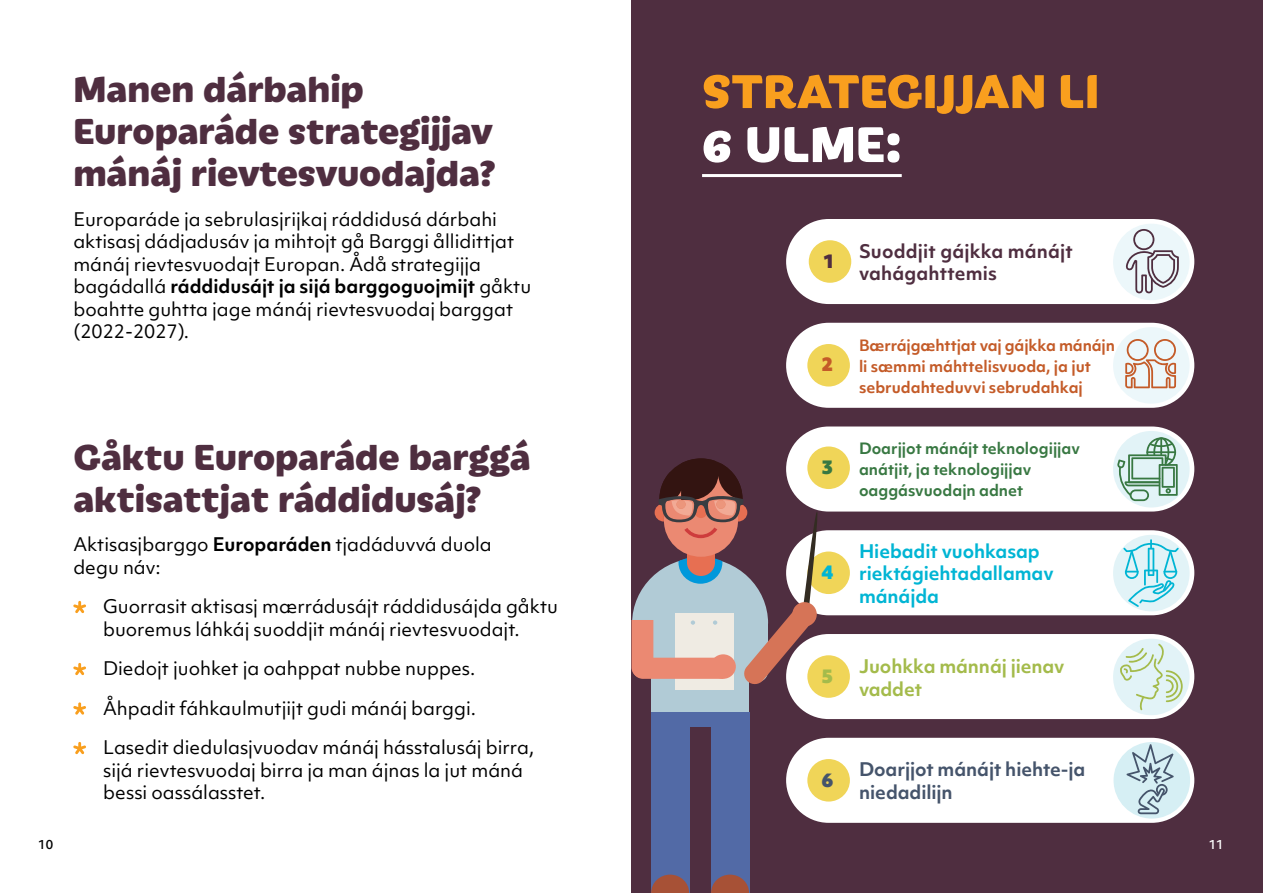
<style>
.page{position:relative;width:1263px;height:893px;background:#fff}
.page>*{position:absolute;margin:0;border:0;box-sizing:border-box;transform-origin:0 0}
.t1{font:800 54px "Iskra";color:#fff}
.t2{font:800 51px "Iskra";color:#f99f1e}
.t3{font:800 39px/42px "Iskra";color:#4f2e40}
.t4{font:18px/22.5px "Objektiv Mk 1";color:#000}
.t5{font:700 18px/22.5px "Objektiv Mk 1";letter-spacing:-.005em;color:#00b5d4}
.t6{font:700 18px/22.5px "Objektiv Mk 1";letter-spacing:-.005em;color:#45546b}
.t7{font:700 18px/22.5px "Objektiv Mk 1";letter-spacing:.01em;color:#4f2e40}
.t8{font:700 18px/22.5px "Objektiv Mk 1";letter-spacing:-.005em;color:#a4bb4b}
.t9{font:900 18px "Objektiv Mk 1";color:#4f2e40}
.t10{font:900 18px "Objektiv Mk 1";color:#c45b28}
.t11{font:900 18px "Objektiv Mk 1";color:#387842}
.t12{font:900 18px "Objektiv Mk 1";color:#00b5d4}
.t13{font:900 18px "Objektiv Mk 1";color:#a4bb4b}
.t14{font:900 18px "Objektiv Mk 1";color:#45546b}
.t15{font:700 15px/21px "Objektiv Mk 1";color:#c45b28}
.t16{font:700 15px/21px "Objektiv Mk 1";color:#387842}
.t17{font:500 12px "Objektiv Mk 1";color:#000}
.t18{font:500 12px "Objektiv Mk 1";color:#fff}
.s1{font-weight:700}
</style>
<div class="page">
<div style="left:631px;top:0;width:632px;height:893px;background:#4f2e40"></div>
<div style="left:786px;top:738px;width:408px;height:85px;background:#fff;border-radius:43px"></div>
<div style="left:786px;top:634px;width:408px;height:85px;background:#fff;border-radius:43px"></div>
<div style="left:786px;top:530px;width:408px;height:85px;background:#fff;border-radius:43px"></div>
<div style="left:786px;top:426px;width:408px;height:86px;background:#fff;border-radius:43px"></div>
<div style="left:786px;top:323px;width:408px;height:85px;background:#fff;border-radius:43px"></div>
<div style="left:786px;top:219px;width:408px;height:85px;background:#fff;border-radius:43px"></div>
<svg style="left:73px;top:601px;width:13px;height:12px"></svg>
<svg style="left:73px;top:663px;width:13px;height:12px"></svg>
<svg style="left:73px;top:702px;width:13px;height:13px"></svg>
<svg style="left:73px;top:742px;width:13px;height:12px"></svg>
<hr style="left:702px;top:174px;width:200px;height:3px;background:#fff">
<div style="left:1113px;top:742px;width:77px;height:77px;background:#d6eff4;border-radius:50%"></div>
<svg style="left:1126px;top:744px;width:48px;height:70px"></svg>
<div style="left:1113px;top:639px;width:76px;height:76px;background:#e2f3f7;border-radius:50%"></div>
<svg style="left:1120px;top:644px;width:63px;height:66px"></svg>
<div style="left:1113px;top:535px;width:76px;height:76px;background:#e2f3f7;border-radius:50%"></div>
<svg style="left:1123px;top:539px;width:56px;height:68px"></svg>
<div style="left:1113px;top:431px;width:76px;height:76px;background:#e2f3f7;border-radius:50%"></div>
<svg style="left:1117px;top:437px;width:61px;height:64px"></svg>
<div style="left:809px;top:240px;width:42px;height:43px;background:#f0d558;border-radius:50%"></div>
<div style="left:807px;top:344px;width:43px;height:43px;background:#f0d558;border-radius:50%"></div>
<div style="left:807px;top:446px;width:43px;height:43px;background:#f0d558;border-radius:50%"></div>
<div style="left:807px;top:551px;width:43px;height:43px;background:#f0d558;border-radius:50%"></div>
<div style="left:807px;top:655px;width:43px;height:43px;background:#f0d558;border-radius:50%"></div>
<div style="left:807px;top:759px;width:43px;height:42px;background:#f0d558;border-radius:50%"></div>
<div style="left:651px;top:615px;width:98px;height:98px;background:#b1cbd6"></div>
<div style="left:651px;top:713px;width:38px;height:94px;background:#526aa6"></div>
<div style="left:711px;top:713px;width:38px;height:94px;background:#526aa6"></div>
<div style="left:651px;top:803px;width:38px;height:90px;background:#526aa6"></div>
<div style="left:711px;top:803px;width:38px;height:90px;background:#526aa6"></div>
<svg style="left:711px;top:875px;width:38px;height:18px"></svg>
<svg style="left:651px;top:875px;width:38px;height:18px"></svg>
<div style="left:679px;top:713px;width:43px;height:14px;background:#526aa6"></div>
<div style="left:675px;top:614px;width:58px;height:76px;background:#efebe3"></div>
<svg style="left:631px;top:458px;width:189px;height:227px"></svg>
<div style="left:1113px;top:327px;width:76px;height:77px;background:#ecf7fa;border-radius:50%"></div>
<svg style="left:1125px;top:339px;width:51px;height:49px"></svg>
<div style="left:1113px;top:224px;width:76px;height:76px;background:#ecf7fa;border-radius:50%"></div>
<svg style="left:1126px;top:229px;width:53px;height:64px"></svg>
<h3 class="t3" style="left:73px;top:65px;width:424px">Manen dárbahip<br>Europaráde strategijjav mánáj rievtesvuodajda?</h3>
<p class="t4" style="left:73px;top:208px;width:459px">Europaráde ja sebrulasjrijkaj ráddidusá dárbahi aktisasj dádjadusáv ja mihtojt gå Barggi ållidittjat mánáj rievtesvuodajt Europan. Ådå strategijja bagádallá <span class="s1">ráddidusájt ja sijá barggoguojmijt</span> gåktu boahtte guhtta jage mánáj rievtesvuodaj barggat (2022-2027).</p>
<h3 class="t3" style="left:73px;top:433px;width:459px">Gåktu Europaráde barggá aktisattjat ráddidusáj?</h3>
<p class="t4" style="left:73px;top:533px;width:420px">Aktisasjbarggo <span class="s1">Europaráden</span> tjadáduvvá duola degu náv:</p>
<p class="t4" style="left:103px;top:595px;width:456px">Guorrasit aktisasj mærrádusájt ráddidusájda gåktu buoremus láhkáj suoddjit mánáj rievtesvuodajt.</p>
<p class="t4" style="left:103px;top:648px;width:433px;line-height:39.5px">Diedojt juohket ja oahppat nubbe nuppes.<br>Åhpadit fáhkaulmutjijt gudi mánáj barggi.<br>Lasedit diedulasjvuodav mánáj hásstalusáj birra,</p>
<p class="t4" style="left:103px;top:758px;width:421px">sijá rievtesvuodaj birra ja man ájnas la jut máná bessi oassálasstet.</p>
<h2 class="t2" style="left:702px;top:53px;width:399px">STRATEGIJJAN LI</h2>
<h1 class="t1" style="left:702px;top:104px;width:201px">6 ULME:</h1>
<p class="t9" style="left:823px;top:248px;width:14px">1</p>
<p class="t10" style="left:821px;top:352px;width:14px">2</p>
<p class="t11" style="left:821px;top:454px;width:14px">3</p>
<p class="t12" style="left:821px;top:559px;width:14px">4</p>
<p class="t13" style="left:821px;top:663px;width:14px">5</p>
<p class="t7" style="left:859px;top:240px;width:216px">Suoddjit gájkka mánájt vahágahttemis</p>
<p class="t15" style="left:859px;top:335px;width:257px">Bærrájgæhttjat vaj gájkka mánájn li sæmmi máhttelisvuoda, ja jut sebrudahteduvvi sebrudahkaj</p>
<p class="t16" style="left:859px;top:438px;width:222px">Doarjjot mánájt teknologijjav anátjit, ja teknologijjav oaggásvuodajn adnet</p>
<p class="t5" style="left:859px;top:539px;width:196px">Hiebadit vuohkasap riektágiehtadallamav mánájda</p>
<p class="t8" style="left:859px;top:655px;width:207px">Juohkka mánnáj jienav vaddet</p>
<p class="t14" style="left:821px;top:766px;width:14px">6</p>
<p class="t6" style="left:859px;top:758px;width:228px">Doarjjot mánájt hiehte-ja niedadilijn</p>
<p class="t17" style="left:38px;top:836px;width:16px">10</p>
<p class="t18" style="left:1209px;top:836px;width:16px">11</p>
</div>
